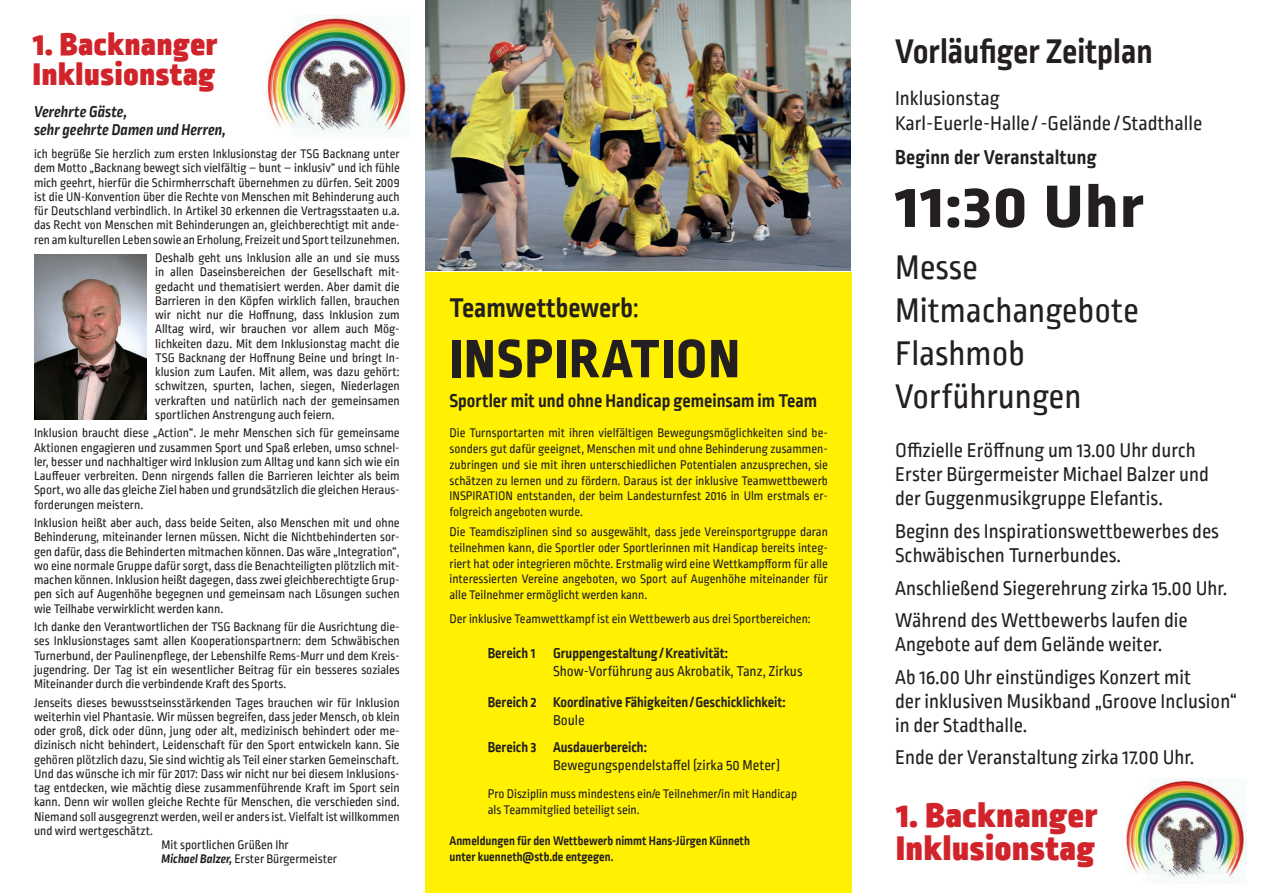
<style>
.page{position:relative;width:1263px;height:893px;background:#fff}
.page>*{position:absolute;margin:0;border:0;box-sizing:border-box;transform-origin:0 0}
.t1{font:800 63px "Ropa Sans PTT";letter-spacing:.03em;color:#231f20;scale:1.16 1}
.t2{font:800 57px "Ropa Sans PTT";letter-spacing:.03em;color:#231f20}
.t3{font:36px/43.2px "Ropa Sans PTT";color:#231f20}
.t4{font:900 36px/33px "Ropa Sans PTT";letter-spacing:.02em;color:#d1232a;scale:1.09 1}
.t5{font:700 36px "Ropa Sans PTT";color:#231f20}
.t6{font:900 33px/30px "Ropa Sans PTT";letter-spacing:.02em;color:#d1232a;scale:1.09 1}
.t7{font:700 28.5px "Ropa Sans PTT";color:#231f20}
.t8{font:21px/24px "Ropa Sans PTT";color:#231f20}
.t9{font:700 21px "Ropa Sans PTT";letter-spacing:.01em;color:#231f20}
.t10{font:700 19.5px "Ropa Sans PTT";color:#231f20}
.t11{font:italic 700 16.5px/18px "Ropa Sans PTT";color:#231f20}
.t12{font:700 15px "Ropa Sans PTT";color:#231f20}
.t13{font:15px "Ropa Sans PTT";color:#231f20}
.t14{font:13.2px/14.2px "Ropa Sans PTT";color:#231f20;text-align:justify}
.t15{font:700 13.2px/15.8px "Ropa Sans PTT";color:#231f20}
.s1{font-weight:700;font-style:italic}
.s2{font-weight:400}
</style>
<div class="page">
<div style="left:425px;top:272px;width:426px;height:621px;background:#fff101"></div>
<img style="left:34px;top:254px;width:112px;height:166px">
<img style="left:267px;top:16px;width:139px;height:121px">
<img style="left:425px;top:0;width:425px;height:271px">
<img style="left:1125px;top:779px;width:121px;height:104px">
<h3 class="t6" style="left:33px;top:31px;width:171px">1. Backnanger<br>Inklusionstag</h3>
<p class="t11" style="left:34px;top:104px;width:193px">Verehrte Gäste,<br>sehr geehrte Damen und Herren,</p>
<p class="t14" style="left:34px;top:148px;width:367px">ich begrüße Sie herzlich zum ersten Inklusionstag der TSG Backnang unter dem Motto „Backnang bewegt sich vielfältig – bunt – inklusiv“ und ich fühle mich geehrt, hierfür die Schirmherrschaft übernehmen zu dürfen. Seit 2009 ist die UN-Konvention über die Rechte von Menschen mit Behinderung auch für Deutschland verbindlich. In Artikel 30 erkennen die Vertragsstaaten u.a. das Recht von Menschen mit Behinderungen an, gleichberechtigt mit ande&shy;ren am kulturellen Leben sowie an Erholung, Freizeit und Sport teilzunehmen.</p>
<p class="t14" style="left:155px;top:252px;width:246px">Deshalb geht uns Inklusion alle an und sie muss in allen Daseinsbereichen der Gesellschaft mit&shy;gedacht und thematisiert werden. Aber damit die Barrieren in den Köpfen wirklich fallen, brauchen wir nicht nur die Hoffnung, dass Inklusion zum Alltag wird, wir brauchen vor allem auch Mög&shy;lichkeiten dazu. Mit dem Inklusionstag macht die TSG Backnang der Hoffnung Beine und bringt In&shy;klusion zum Laufen. Mit allem, was dazu gehört: schwitzen, spurten, lachen, siegen, Niederlagen verkraften und natürlich nach der gemeinsamen sportlichen Anstrengung auch feiern.</p>
<p class="t14" style="left:34px;top:427px;width:367px">Inklusion braucht diese „Action“. Je mehr Menschen sich für gemeinsame Aktionen engagieren und zusammen Sport und Spaß erleben, umso schnel&shy;ler, besser und nachhaltiger wird Inklusion zum Alltag und kann sich wie ein Lauffeuer verbreiten. Denn nirgends fallen die Barrieren leichter als beim Sport, wo alle das gleiche Ziel haben und grundsätzlich die gleichen Heraus&shy;forderungen meistern.</p>
<p class="t14" style="left:34px;top:517px;width:367px">Inklusion heißt aber auch, dass beide Seiten, also Menschen mit und ohne Behinderung, miteinander lernen müssen. Nicht die Nichtbehinderten sor&shy;gen dafür, dass die Behinderten mitmachen können. Das wäre „Integration“, wo eine normale Gruppe dafür sorgt, dass die Benachteiligten plötzlich mit&shy;machen können. Inklusion heißt dagegen, dass zwei gleichberechtigte Grup&shy;pen sich auf Augenhöhe begegnen und gemeinsam nach Lösungen suchen wie Teilhabe verwirklicht werden kann.</p>
<p class="t14" style="left:34px;top:621px;width:367px">Ich danke den Verantwortlichen der TSG Backnang für die Ausrichtung die&shy;ses Inklusionstages samt allen Kooperationspartnern: dem Schwäbischen Turnerbund, der Paulinenpflege, der Lebenshilfe Rems-Murr und dem Kreis&shy;jugendring. Der Tag ist ein wesentlicher Beitrag für ein besseres soziales Miteinander durch die verbindende Kraft des Sports.</p>
<p class="t14" style="left:34px;top:696px;width:367px">Jenseits dieses bewusstseinsstärkenden Tages brauchen wir für Inklusion</p>
<p class="t14" style="left:34px;top:710px;width:367px">weiterhin viel Phantasie. Wir müssen begreifen, dass jeder Mensch, ob klein</p>
<p class="t14" style="left:34px;top:725px;width:367px">oder groß, dick oder dünn, jung oder alt, medizinisch behindert oder me-</p>
<p class="t14" style="left:34px;top:739px;width:367px">dizinisch nicht behindert, Leidenschaft für den Sport entwickeln kann. Sie</p>
<p class="t14" style="left:34px;top:753px;width:367px">gehören plötzlich dazu, Sie sind wichtig als Teil einer starken Gemeinschaft.</p>
<p class="t14" style="left:34px;top:767px;width:367px">Und das wünsche ich mir für 2017: Dass wir nicht nur bei diesem Inklusions-</p>
<p class="t14" style="left:34px;top:782px;width:367px">tag entdecken, wie mächtig diese zusammenführende Kraft im Sport sein</p>
<p class="t14" style="left:34px;top:796px;width:367px">kann. Denn wir wollen gleiche Rechte für Menschen, die verschieden sind.</p>
<p class="t14" style="left:34px;top:810px;width:367px">Niemand soll ausgegrenzt werden, weil er anders ist. Vielfalt ist willkommen</p>
<p class="t14" style="left:34px;top:824px;width:121px">und wird wertgeschätzt.</p>
<p class="t14" style="left:162px;top:839px;width:129px">Mit sportlichen Grüßen Ihr</p>
<p class="t14" style="left:162px;top:853px;width:177px"><span class="s1">Michael Balzer,</span> Erster Bürgermeister</p>
<h3 class="t7" style="left:449px;top:292px;width:191px">Teamwettbewerb<span class="s2">:</span></h3>
<h2 class="t2" style="left:449px;top:325px;width:292px">INSPIRATION</h2>
<h3 class="t10" style="left:449px;top:390px;width:369px">Sportler mit und ohne Handicap gemeinsam im Team</h3>
<p class="t14" style="left:449px;top:426px;width:380px;line-height:15.8px">Die Turnsportarten mit ihren vielfältigen Bewegungsmöglichkeiten sind be&shy;sonders gut dafür geeignet, Menschen mit und ohne Behinderung zusammen&shy;zubringen und sie mit ihren unterschiedlichen Potentialen anzusprechen, sie schätzen zu lernen und zu fördern. Daraus ist der inklusive Teamwettbewerb INSPIRATION entstanden, der beim Landesturnfest 2016 in Ulm erstmals er&shy;folgreich angeboten wurde.</p>
<p class="t14" style="left:449px;top:525px;width:380px;line-height:15.8px">Die Teamdisziplinen sind so ausgewählt, dass jede Vereinsportgruppe daran teilnehmen kann, die Sportler oder Sportlerinnen mit Handicap bereits integ&shy;riert hat oder integrieren möchte. Erstmalig wird eine Wettkampfform für alle interessierten Vereine angeboten, wo Sport auf Augenhöhe miteinander für alle Teilnehmer ermöglicht werden kann.</p>
<p class="t14" style="left:449px;top:613px;width:363px">Der inklusive Teamwettkampf ist ein Wettbewerb aus drei Sportbereichen:</p>
<p class="t12" style="left:488px;top:645px;width:242px">Bereich 1 Gruppengestaltung /Kreativität:</p>
<p class="t13" style="left:553px;top:663px;width:251px">Show-Vorführung aus Akrobatik, Tanz, Zirkus</p>
<p class="t12" style="left:488px;top:694px;width:299px">Bereich 2 Koordinative Fähigkeiten /Geschicklichkeit:</p>
<p class="t13" style="left:553px;top:712px;width:33px">Boule</p>
<p class="t12" style="left:488px;top:738px;width:161px">Bereich 3 Ausdauerbereich:</p>
<p class="t13" style="left:553px;top:757px;width:229px">Bewegungspendelstaffel (zirka 50 Meter)</p>
<p class="t14" style="left:488px;top:787px;width:311px;line-height:15.8px">Pro Disziplin muss mindestens ein/e Teilnehmer/in mit Handicap als Teammitglied beteiligt sein.</p>
<p class="t15" style="left:449px;top:834px;width:302px">Anmeldungen für den Wettbewerb nimmt Hans-Jürgen Künneth unter kuenneth@stb.de entgegen.</p>
<h3 class="t5" style="left:895px;top:31px;width:259px">Vorläufiger Zeitplan</h3>
<h3 class="t8" style="left:895px;top:87px;width:309px;line-height:25.2px">Inklusionstag<br>Karl-Euerle-Halle / -Gelände / Stadthalle</h3>
<h3 class="t9" style="left:895px;top:145px;width:203px">Beginn der Veranstaltung</h3>
<h1 class="t1" style="left:895px;top:170px;width:216px">11:30 Uhr</h1>
<h3 class="t3" style="left:895px;top:248px;width:245px">Messe<br>Mitmachangebote<br>Flashmob<br>Vorführungen</h3>
<h3 class="t8" style="left:895px;top:440px;width:315px">Offizielle Eröffnung um 13.00 Uhr durch<br>Erster Bürgermeister Michael Balzer und der Guggenmusikgruppe Elefantis.</h3>
<h3 class="t8" style="left:895px;top:520px;width:325px">Beginn des Inspirationswettbewerbes des<br>Schwäbischen Turnerbundes.</h3>
<h3 class="t8" style="left:895px;top:573px;width:334px;line-height:32.5px">Anschließend Siegerehrung zirka 15.00 Uhr.<br>Während des Wettbewerbs laufen die</h3>
<h3 class="t8" style="left:895px;top:629px;width:297px;line-height:32.5px">Angebote auf dem Gelände weiter.<br>Ab 16.00 Uhr einstündiges Konzert mit</h3>
<h3 class="t8" style="left:895px;top:690px;width:343px">der inklusiven Musikband „Groove Inclusion“ in der Stadthalle.</h3>
<h3 class="t8" style="left:895px;top:746px;width:301px">Ende der Veranstaltung zirka 17.00 Uhr.</h3>
<h3 class="t4" style="left:896px;top:800px;width:186px">1. Backnanger<br>Inklusionstag</h3>
</div>
